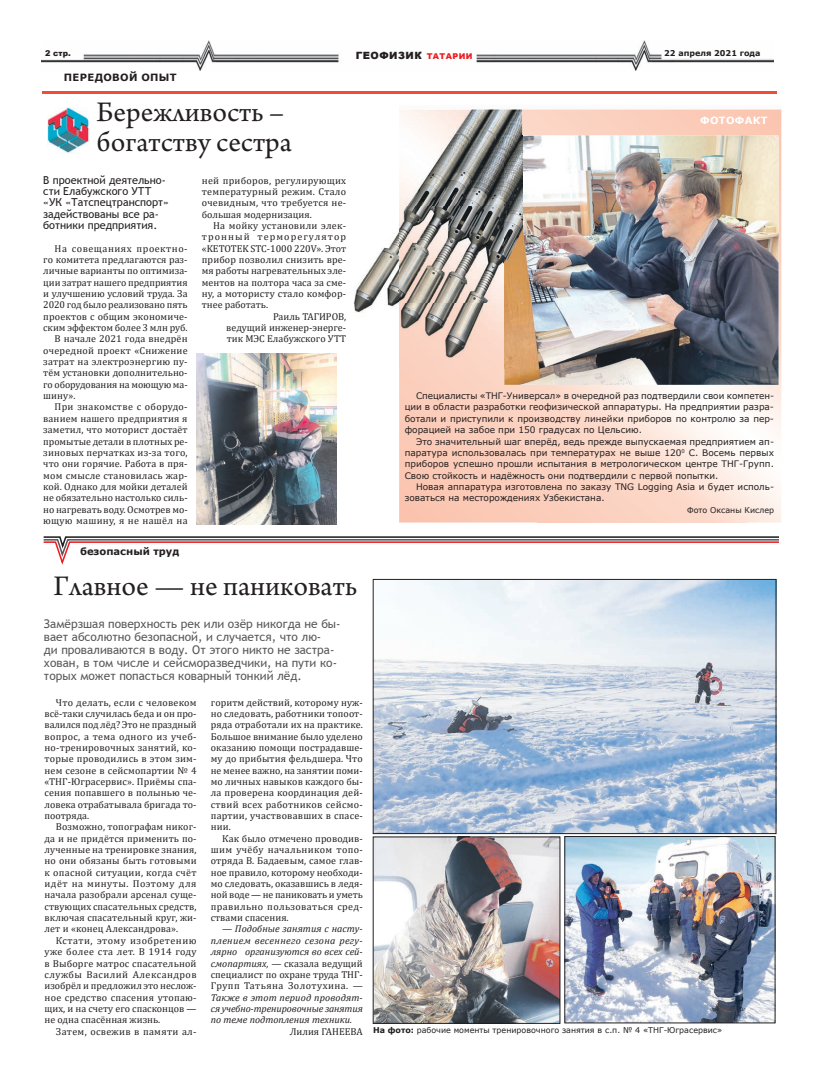
<style>
.page{position:relative;width:820px;height:1078px;background:#fff}
.page>*{position:absolute;margin:0;border:0;box-sizing:border-box;transform-origin:0 0}
.t1{font:29.9px/29.9px "Arno Pro";color:#231f20}
.t2{font:12px/12.9px "Trebuchet MS";color:#57585a}
.t3{font:11px/11.3px "Trebuchet MS";color:#231f20}
.t4{font:10px/11.3px "Cambria";letter-spacing:.005em;color:#231f20;text-align:justify}
.t5{font:italic 10px/11.3px "Cambria";letter-spacing:-.005em;color:#231f20;text-align:justify}
.t6{font:10px "Cambria";letter-spacing:.03em;color:#231f20}
.t7{font:10px "Cambria";letter-spacing:.025em;color:#231f20}
.t8{font:10px "Cambria";letter-spacing:.05em;color:#231f20}
.t9{font:10px "Cambria";letter-spacing:.105em;color:#231f20}
.t10{font:700 10px "Verdana";color:#231f20}
.t11{font:700 10px "Verdana";letter-spacing:.035em;color:#231f20}
.t12{font:900 10px "Arial";letter-spacing:.05em;color:#231f20}
.t13{font:700 10px "Verdana";letter-spacing:.035em;color:#fff}
.t14{font:9px/11.3px "Verdana";color:#231f20;text-align:justify}
.t15{font:8px "Verdana";color:#231f20}
.t16{font:700 8px "Verdana";color:#231f20}
.t17{font:900 8px "Arial";letter-spacing:.05em;color:#ee1d23}
.t18{font:900 8px "Arial";color:#231f20}
.s1{font-style:normal}
.s2{font-family:"Cambria";font-size:10px}
.s3{font-weight:700}
</style>
<div class="page">
<svg style="left:43px;top:536px;width:735px;height:29px"></svg>
<img style="left:746px;top:138px;width:35px;height:384px">
<img style="left:399px;top:368px;width:138px;height:154px">
<hr style="left:43px;top:91px;width:734px;height:3px;background:#ef4c3a">
<img style="left:42px;top:40px;width:731px;height:30px">
<img style="left:48px;top:108px;width:42px;height:46px">
<img style="left:196px;top:353px;width:140px;height:171px">
<img style="left:504px;top:135px;width:274px;height:250px">
<img style="left:354px;top:232px;width:45px;height:81px">
<img style="left:399px;top:109px;width:123px;height:97px">
<img style="left:399px;top:206px;width:105px;height:162px">
<img style="left:504px;top:135px;width:18px;height:233px">
<img style="left:375px;top:581px;width:398px;height:250px">
<div style="left:373px;top:579px;width:402px;height:254px;border:1px solid #231f20"></div>
<img style="left:375px;top:838px;width:183px;height:183px">
<img style="left:566px;top:838px;width:206px;height:182px">
<div style="left:564px;top:836px;width:210px;height:186px;border:1px solid #231f20"></div>
<p class="t18" style="left:45px;top:47px;width:27px">2 стр.</p>
<p class="t12" style="left:355px;top:48px;width:68px">ГЕОФИЗИК</p>
<p class="t16" style="left:664px;top:47px;width:98px">22 апреля 2021 года</p>
<p class="t17" style="left:426px;top:50px;width:47px">ТАТАРИИ</p>
<p class="t11" style="left:64px;top:71px;width:114px">ПЕРЕДОВОЙ ОПЫТ</p>
<h1 class="t1" style="left:96px;top:99px;width:197px">Бережливость – богатству сестра</h1>
<p class="t3" style="left:43px;top:174px;width:127px">В проектной деятельно&shy;сти Елабужского УТТ «УК «Татспецтранспорт» задействованы все ра&shy;ботники предприятия.</p>
<p class="t8" style="left:55px;top:242px;width:134px">На совещаниях проектно-</p>
<p class="t4" style="left:43px;top:254px;width:146px">го комитета предлагаются раз-</p>
<p class="t4" style="left:43px;top:265px;width:146px">личные варианты по оптимиза-</p>
<p class="t4" style="left:43px;top:276px;width:146px">ции затрат нашего предприятия</p>
<p class="t4" style="left:43px;top:288px;width:146px">и улучшению условий труда. За</p>
<p class="t4" style="left:43px;top:299px;width:146px">2020 год было реализовано пять</p>
<p class="t4" style="left:43px;top:310px;width:146px">проектов с общим экономиче-</p>
<p class="t4" style="left:43px;top:322px;width:146px">ским эффектом более 3 млн руб.</p>
<p class="t4" style="left:55px;top:333px;width:134px">В начале 2021 года внедрён</p>
<p class="t4" style="left:43px;top:344px;width:146px">очередной проект «Снижение</p>
<p class="t4" style="left:43px;top:356px;width:146px">затрат на электроэнергию пу-</p>
<p class="t4" style="left:43px;top:367px;width:146px">тём установки дополнительно-</p>
<p class="t4" style="left:43px;top:378px;width:146px">го оборудования на моющую ма-</p>
<p class="t4" style="left:43px;top:390px;width:34px">шину».</p>
<p class="t6" style="left:55px;top:401px;width:134px">При знакомстве с оборудо-</p>
<p class="t4" style="left:43px;top:412px;width:146px">ванием нашего предприятия я</p>
<p class="t4" style="left:43px;top:424px;width:146px">заметил, что моторист достаёт</p>
<p class="t4" style="left:43px;top:435px;width:146px">промытые детали в плотных ре-</p>
<p class="t4" style="left:43px;top:446px;width:146px">зиновых перчатках из-за того,</p>
<p class="t4" style="left:43px;top:458px;width:146px">что они горячие. Работа в пря-</p>
<p class="t4" style="left:43px;top:469px;width:146px">мом смысле становилась жар-</p>
<p class="t4" style="left:43px;top:480px;width:146px">кой. Однако для мойки деталей</p>
<p class="t4" style="left:43px;top:492px;width:146px">не обязательно настолько силь-</p>
<p class="t4" style="left:43px;top:503px;width:146px">но нагревать воду. Осмотрев мо-</p>
<p class="t7" style="left:43px;top:514px;width:146px">ющую машину, я не нашёл на</p>
<p class="t4" style="left:202px;top:174px;width:146px">ней приборов, регулирующих температурный режим. Стало очевидным, что требуется не&shy;большая модернизация.</p>
<p class="t7" style="left:213px;top:219px;width:134px">На мойку установили элек-</p>
<p class="t9" style="left:202px;top:231px;width:146px">тронный терморегулятор</p>
<p class="t4" style="left:202px;top:242px;width:146px">«KETOTEK STC-1000 220V». Этот</p>
<p class="t4" style="left:202px;top:254px;width:146px">прибор позволил снизить вре-</p>
<p class="t4" style="left:202px;top:265px;width:146px">мя работы нагревательных эле-</p>
<p class="t4" style="left:202px;top:276px;width:146px">ментов на полтора часа за сме-</p>
<p class="t4" style="left:202px;top:288px;width:146px">ну, а мотористу стало комфор-</p>
<p class="t4" style="left:202px;top:299px;width:68px">тнее работать.</p>
<p class="t4" style="left:273px;top:310px;width:74px">Раиль ТАГИРОВ,</p>
<p class="t4" style="left:226px;top:322px;width:121px">ведущий инженер-энерге-</p>
<p class="t4" style="left:227px;top:333px;width:121px">тик МЭС Елабужского УТТ</p>
<p class="t10" style="left:80px;top:544px;width:101px">безопасный труд</p>
<p class="t13" style="left:699px;top:113px;width:69px">ФОТОФАКТ</p>
<p class="t14" style="left:404px;top:390px;width:371px;text-indent:11px">Специалисты «ТНГ-Универсал» в очередной раз подтвердили свои компетен&shy;ции в области разработки геофизической аппаратуры. На предприятии разра&shy;ботали и приступили к производству линейки приборов по контролю за пер&shy;форацией на забое при 150 градусах по Цельсию.</p>
<p class="t14" style="left:404px;top:435px;width:371px;text-indent:11px">Это значительный шаг вперёд, ведь прежде выпускаемая предприятием ап&shy;паратура использовалась при температурах не выше 120<sup>0</sup> С. Восемь первых приборов успешно прошли испытания в метрологическом центре ТНГ-Групп.<br>Свою стойкость и надёжность они подтвердили с первой попытки.</p>
<p class="t14" style="left:404px;top:481px;width:371px;text-indent:11px">Новая аппаратура изготовлена по заказу TNG Logging Asia и будет исполь&shy;зоваться на месторождениях Узбекистана.</p>
<p class="t15" style="left:687px;top:504px;width:88px">Фото Оксаны Кислер</p>
<h1 class="t1" style="left:53px;top:572px;width:305px">Главное — не паниковать</h1>
<p class="t2" style="left:44px;top:616px;width:298px">Замёрзшая поверхность рек или озёр никогда не бы&shy;вает абсолютно безопасной, и случается, что лю-<br>ди проваливаются в воду. От этого никто не застра&shy;хован, в том числе и сейсморазведчики, на пути ко&shy;торых может попасться коварный тонкий лёд.</p>
<p class="t4" style="left:45px;top:696px;width:153px;text-indent:11px">Что делать, если с человеком всё-таки случилась беда и он про&shy;валился под лёд? Это не праздный вопрос, а тема одного из учеб&shy;но-тренировочных занятий, ко&shy;торые проводились в этом зим&shy;нем сезоне в сейсмопартии № 4 «ТНГ-Юграсервис». Приёмы спа&shy;сения попавшего в полынью че&shy;ловека отрабатывала бригада то&shy;поотряда.</p>
<p class="t4" style="left:45px;top:821px;width:153px;text-indent:11px">Возможно, топографам никог&shy;да и не придётся применить по&shy;лученные на тренировке знания, но они обязаны быть готовыми к опасной ситуации, когда счёт идёт на минуты. Поэтому для начала разобрали арсенал суще&shy;ствующих спасательных средств, включая спасательный круг, жи&shy;лет и «конец Александрова».</p>
<p class="t4" style="left:45px;top:934px;width:153px;text-indent:11px">Кстати, этому изобретению уже более ста лет. В 1914 году в Выборге матрос спасательной службы Василий Александров изобрёл и предложил это неслож&shy;ное средство спасения утопаю&shy;щих, и на счету его спасконцов — не одна спасённая жизнь.</p>
<p class="t6" style="left:56px;top:1024px;width:142px">Затем, освежив в памяти ал-</p>
<p class="t4" style="left:211px;top:696px;width:153px">горитм действий, которому нуж&shy;но следовать, работники топоот&shy;ряда отработали их на практике.<br>Большое внимание было уделено оказанию помощи пострадавше&shy;му до прибытия фельдшера. Что не менее важно, на занятии поми&shy;мо личных навыков каждого бы&shy;ла проверена координация дей&shy;ствий всех работников сейсмо&shy;партии, участвовавших в спасе&shy;нии.</p>
<p class="t4" style="left:211px;top:832px;width:153px;text-indent:11px">Как было отмечено проводив&shy;шим учёбу начальником топо&shy;отряда В. Бадаевым, самое глав&shy;ное правило, которому необходи&shy;мо следовать, оказавшись в ледя&shy;ной воде — не паниковать и уметь правильно пользоваться сред&shy;ствами спасения.</p>
<p class="t5" style="left:211px;top:922px;width:153px;text-indent:11px">— Подобные занятия с насту&shy;плением весеннего сезона регу&shy;лярно организуются во всех сей&shy;смопартиях, — <span class="s1">сказала ведущий специалист по охране труда ТНГ-Групп Татьяна Золотухина.</span> — Также в этот период проводят&shy;ся учебно-тренировочные занятия по теме подтопления техники.</p>
<p class="t15" style="left:289px;top:1024px;width:434px"><span class="s2">Лилия ГАНЕЕВА</span> <span class="s3">На фото:</span> рабочие моменты тренировочного занятия в с.п. № 4 «ТНГ-Юграсервис»</p>
</div>
